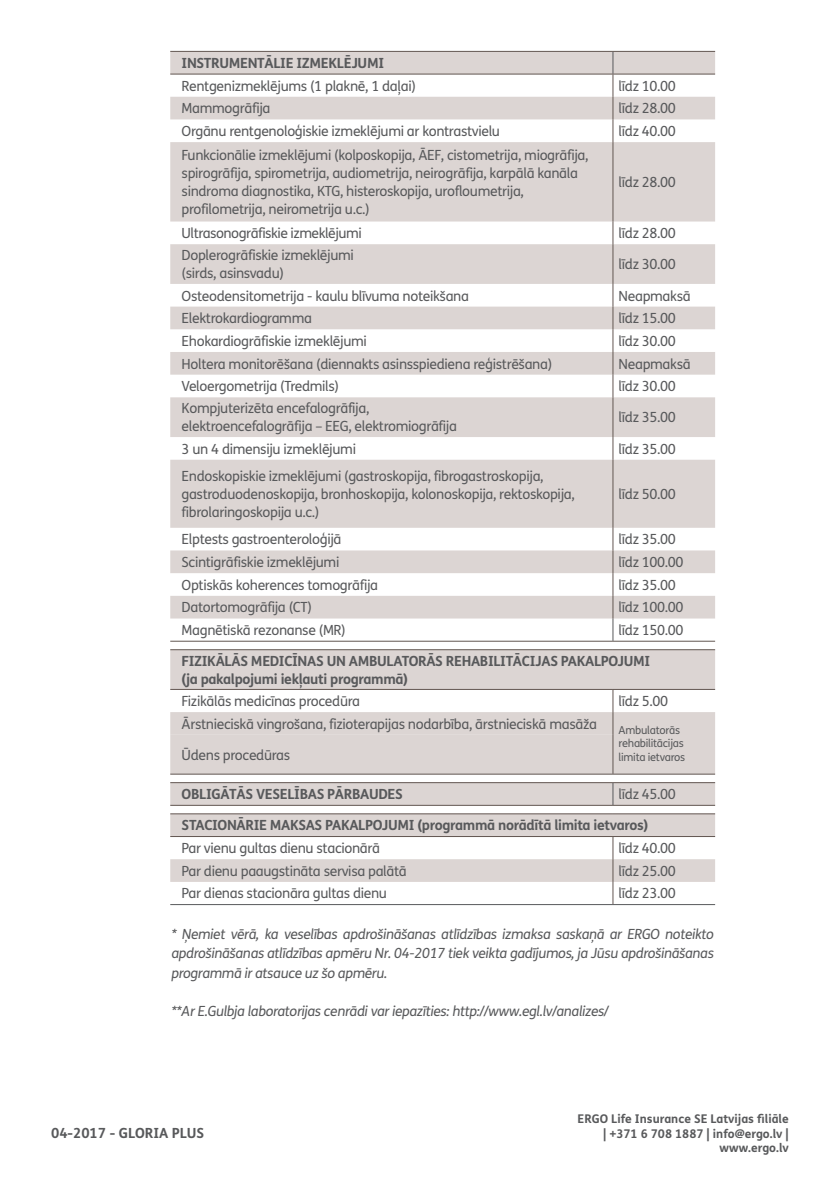
<style>
.page{position:relative;width:840px;height:1191px;background:#fff}
.page>*{position:absolute;margin:0;border:0;box-sizing:border-box;transform-origin:0 0}
.t1{font:14px/18px "FS Me";letter-spacing:-.025em;color:#58595b}
.t2{font:italic 14px/19.2px "FS Me";letter-spacing:-.025em;color:#58595b;text-align:justify}
.t3{font:700 14px/18px "FS Me";letter-spacing:-.025em;color:#58595b}
.t4{font:700 14px "FS Me";color:#58595b}
.t5{font:700 12px/14.4px "FS Me";color:#58595b;text-align:right}
.t6{font:11px/13.2px "FS Me";letter-spacing:-.025em;color:#58595b}
</style>
<div class="page">
<svg style="left:170px;top:52px;width:544px;height:544px;fill:#dcd5d3"></svg>
<svg style="left:170px;top:596px;width:544px;height:286px;fill:#dcd5d3"></svg>
<svg style="left:612px;top:783px;width:1px;height:22px"></svg>
<hr style="left:170px;top:641px;width:442px;height:1px;background:#625651">
<hr style="left:612px;top:641px;width:102px;height:1px;background:#625651">
<hr style="left:170px;top:904px;width:442px;height:1px;background:#58595b">
<hr style="left:612px;top:904px;width:102px;height:1px;background:#58595b">
<hr style="left:170px;top:51px;width:442px;height:1px;background:#625651">
<hr style="left:612px;top:51px;width:102px;height:1px;background:#625651">
<hr style="left:170px;top:74px;width:442px;height:1px;background:#625651">
<hr style="left:612px;top:74px;width:102px;height:1px;background:#625651">
<hr style="left:170px;top:649px;width:442px;height:1px;background:#625651">
<hr style="left:612px;top:649px;width:102px;height:1px;background:#625651">
<hr style="left:170px;top:689px;width:442px;height:1px;background:#625651">
<hr style="left:612px;top:689px;width:102px;height:1px;background:#625651">
<hr style="left:170px;top:774px;width:442px;height:1px;background:#625651">
<hr style="left:612px;top:774px;width:102px;height:1px;background:#625651">
<hr style="left:170px;top:782px;width:442px;height:1px;background:#625651">
<hr style="left:612px;top:782px;width:102px;height:1px;background:#625651">
<hr style="left:170px;top:805px;width:442px;height:1px;background:#625651">
<hr style="left:612px;top:805px;width:102px;height:1px;background:#625651">
<hr style="left:170px;top:813px;width:442px;height:1px;background:#625651">
<hr style="left:612px;top:813px;width:102px;height:1px;background:#625651">
<hr style="left:170px;top:836px;width:442px;height:1px;background:#625651">
<hr style="left:612px;top:836px;width:102px;height:1px;background:#625651">
<svg style="left:612px;top:52px;width:1px;height:90px"></svg>
<hr style="left:612px;top:142px;width:1px;height:79px;background:#625651">
<svg style="left:612px;top:221px;width:1px;height:23px"></svg>
<hr style="left:612px;top:244px;width:1px;height:40px;background:#625651">
<svg style="left:612px;top:284px;width:1px;height:113px"></svg>
<hr style="left:612px;top:397px;width:1px;height:40px;background:#625651">
<svg style="left:612px;top:437px;width:1px;height:23px"></svg>
<hr style="left:612px;top:460px;width:1px;height:68px;background:#625651">
<svg style="left:612px;top:528px;width:1px;height:113px"></svg>
<svg style="left:612px;top:690px;width:1px;height:45px"></svg>
<hr style="left:612px;top:735px;width:1px;height:39px;background:#625651">
<svg style="left:612px;top:837px;width:1px;height:67px"></svg>
<p class="t3" style="left:181px;top:53px;width:204px">INSTRUMENTĀLIE IZMEKLĒJUMI</p>
<p class="t1" style="left:181px;top:77px;width:236px">Rentgenizmeklējums (1 plaknē, 1 daļai)</p>
<p class="t1" style="left:618px;top:77px;width:59px">līdz 10.00</p>
<p class="t1" style="left:181px;top:99px;width:90px">Mammogrāfija</p>
<p class="t1" style="left:618px;top:99px;width:59px">līdz 28.00</p>
<p class="t1" style="left:181px;top:122px;width:320px">Orgānu rentgenoloģiskie izmeklējumi ar kontrastvielu</p>
<p class="t1" style="left:618px;top:122px;width:59px">līdz 40.00</p>
<p class="t1" style="left:181px;top:146px;width:408px">Funkcionālie izmeklējumi (kolposkopija, ĀEF, cistometrija, miogrāfija, spirogrāfija, spirometrija, audiometrija, neirogrāfija, karpālā kanāla sindroma diagnostika, KTG, histeroskopija, urofloumetrija, profilometrija, neirometrija u.c.)</p>
<p class="t1" style="left:618px;top:173px;width:59px">līdz 28.00</p>
<p class="t1" style="left:181px;top:224px;width:181px">Ultrasonogrāfiskie izmeklējumi</p>
<p class="t1" style="left:618px;top:224px;width:59px">līdz 28.00</p>
<p class="t1" style="left:181px;top:246px;width:174px">Doplerogrāfiskie izmeklējumi (sirds, asinsvadu)</p>
<p class="t1" style="left:618px;top:255px;width:59px">līdz 30.00</p>
<p class="t1" style="left:181px;top:286px;width:289px">Osteodensitometrija - kaulu blīvuma noteikšana</p>
<p class="t1" style="left:618px;top:286px;width:74px">Neapmaksā</p>
<p class="t1" style="left:181px;top:309px;width:132px">Elektrokardiogramma</p>
<p class="t1" style="left:618px;top:309px;width:59px">līdz 15.00</p>
<p class="t1" style="left:181px;top:332px;width:187px">Ehokardiogrāfiskie izmeklējumi</p>
<p class="t1" style="left:618px;top:332px;width:59px">līdz 30.00</p>
<p class="t1" style="left:181px;top:354px;width:372px">Holtera monitorēšana (diennakts asinsspiediena reģistrēšana)</p>
<p class="t1" style="left:618px;top:354px;width:74px">Neapmaksā</p>
<p class="t1" style="left:181px;top:377px;width:159px">Veloergometrija (Tredmils)</p>
<p class="t1" style="left:618px;top:377px;width:59px">līdz 30.00</p>
<p class="t1" style="left:181px;top:399px;width:277px">Kompjuterizēta encefalogrāfija, elektroencefalogrāfija – EEG, elektromiogrāfija</p>
<p class="t1" style="left:618px;top:408px;width:59px">līdz 35.00</p>
<p class="t1" style="left:181px;top:439px;width:176px">3 un 4 dimensiju izmeklējumi</p>
<p class="t1" style="left:618px;top:439px;width:59px">līdz 35.00</p>
<p class="t1" style="left:181px;top:467px;width:394px">Endoskopiskie izmeklējumi (gastroskopija, fibrogastroskopija, gastroduodenoskopija, bronhoskopija, kolonoskopija, rektoskopija, fibrolaringoskopija u.c.)</p>
<p class="t1" style="left:618px;top:485px;width:59px">līdz 50.00</p>
<p class="t1" style="left:181px;top:530px;width:161px">Elptests gastroenteroloģijā</p>
<p class="t1" style="left:618px;top:530px;width:59px">līdz 35.00</p>
<p class="t1" style="left:181px;top:553px;width:159px">Scintigrāfiskie izmeklējumi</p>
<p class="t1" style="left:618px;top:553px;width:66px">līdz 100.00</p>
<p class="t1" style="left:181px;top:575px;width:198px">Optiskās koherences tomogrāfija</p>
<p class="t1" style="left:618px;top:575px;width:59px">līdz 35.00</p>
<p class="t1" style="left:181px;top:598px;width:132px">Datortomogrāfija (CT)</p>
<p class="t1" style="left:618px;top:598px;width:66px">līdz 100.00</p>
<p class="t1" style="left:181px;top:621px;width:166px">Magnētiskā rezonanse (MR)</p>
<p class="t1" style="left:618px;top:621px;width:66px">līdz 150.00</p>
<p class="t3" style="left:181px;top:651px;width:470px">FIZIKĀLĀS MEDICĪNAS UN AMBULATORĀS REHABILITĀCIJAS PAKALPOJUMI (ja pakalpojumi iekļauti programmā)</p>
<p class="t1" style="left:181px;top:692px;width:180px">Fizikālās medicīnas procedūra</p>
<p class="t1" style="left:618px;top:692px;width:51px">līdz 5.00</p>
<p class="t1" style="left:181px;top:714px;width:416px">Ārstnieciskā vingrošana, fizioterapijas nodarbība, ārstnieciskā masāža</p>
<p class="t6" style="left:618px;top:723px;width:67px">Ambulatorās rehabilitācijas</p>
<p class="t1" style="left:181px;top:745px;width:110px">Ūdens procedūras</p>
<p class="t6" style="left:618px;top:750px;width:68px">limita ietvaros</p>
<p class="t3" style="left:181px;top:784px;width:222px">OBLIGĀTĀS VESELĪBAS PĀRBAUDES</p>
<p class="t1" style="left:618px;top:785px;width:59px">līdz 45.00</p>
<p class="t3" style="left:181px;top:815px;width:468px">STACIONĀRIE MAKSAS PAKALPOJUMI (programmā norādītā limita ietvaros)</p>
<p class="t1" style="left:181px;top:839px;width:200px">Par vienu gultas dienu stacionārā</p>
<p class="t1" style="left:618px;top:839px;width:59px">līdz 40.00</p>
<p class="t1" style="left:181px;top:861px;width:227px">Par dienu paaugstināta servisa palātā</p>
<p class="t1" style="left:618px;top:861px;width:59px">līdz 25.00</p>
<p class="t1" style="left:181px;top:884px;width:207px">Par dienas stacionāra gultas dienu</p>
<p class="t1" style="left:618px;top:884px;width:59px">līdz 23.00</p>
<p class="t2" style="left:171px;top:924px;width:544px">* Ņemiet vērā, ka veselības apdrošināšanas atlīdzības izmaksa saskaņā ar ERGO noteikto apdrošināšanas atlīdzības apmēru Nr. 04-2017 tiek veikta gadījumos, ja Jūsu apdrošināšanas programmā ir atsauce uz šo apmēru.</p>
<p class="t2" style="left:171px;top:1001px;width:438px">**Ar E.Gulbja laboratorijas cenrādi var iepazīties: http://www.egl.lv/analizes/</p>
<p class="t4" style="left:51px;top:1121px;width:155px">04-2017 - GLORIA PLUS</p>
<p class="t5" style="left:577px;top:1111px;width:213px">ERGO Life Insurance SE Latvijas filiāle | +371 6 708 1887 | info@ergo.lv | www.ergo.lv</p>
</div>
